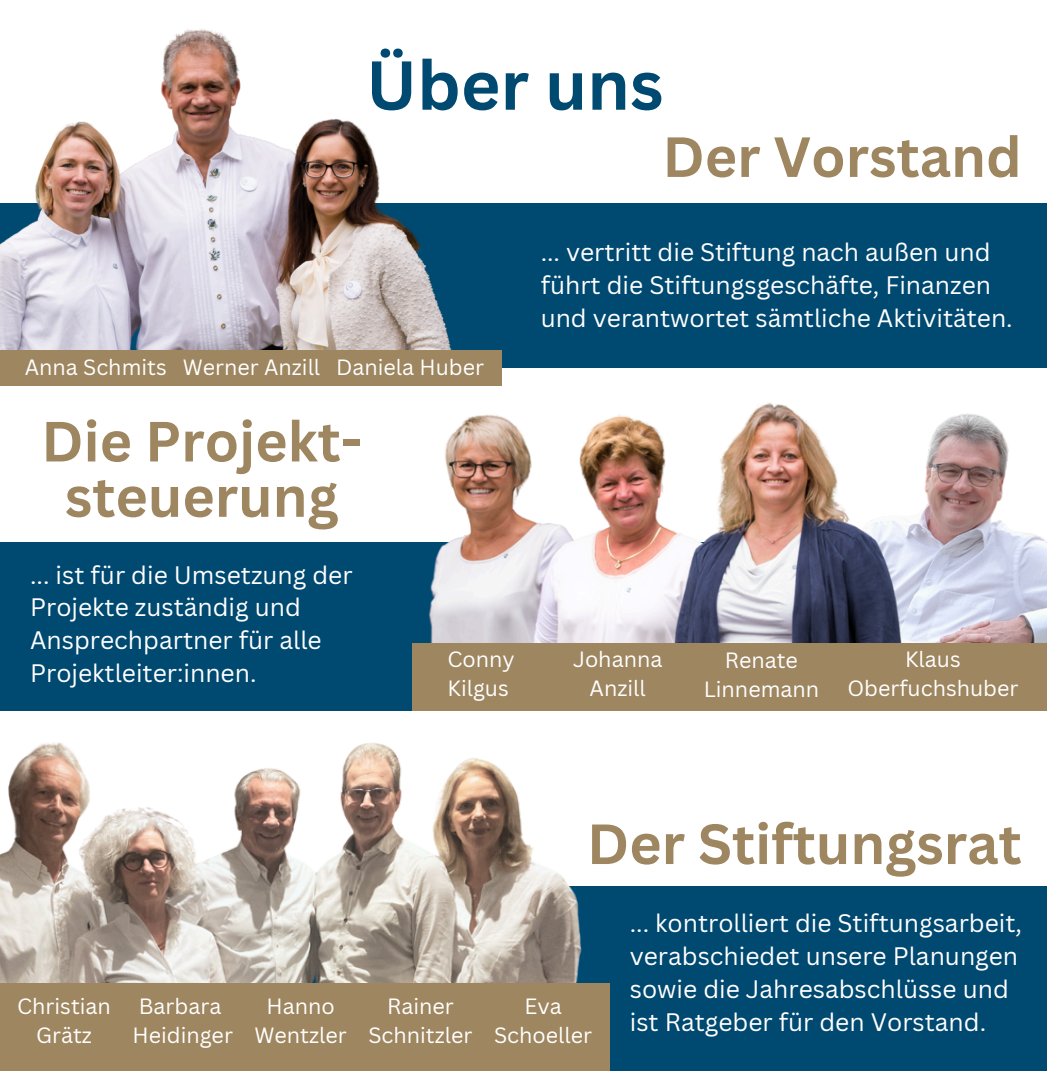
<style>
.page{position:relative;width:1047px;height:1071px;background:#fff}
.page>*{position:absolute;margin:0;border:0;box-sizing:border-box;transform-origin:0 0}
.t1{font:700 67.5px "Canva Sans";color:#004971}
.t2{font:700 55.5px/55.2px "Canva Sans";color:#9e8660;text-align:center}
.t3{font:24.6px/32.7px "Canva Sans";color:#fff}
.t4{font:21.6px "Canva Sans";color:#fff}
</style>
<div class="page">
<div style="left:0;top:204px;width:1046px;height:164px;background:#004971"></div>
<img style="left:0;top:29px;width:540px;height:347px">
<div style="left:0;top:886px;width:1046px;height:185px;background:#004971"></div>
<img style="left:0;top:710px;width:592px;height:273px">
<div style="left:0;top:983px;width:609px;height:88px;background:#9e8660"></div>
<div style="left:0;top:542px;width:1046px;height:168px;background:#004971"></div>
<img style="left:428px;top:376px;width:74px;height:267px">
<img style="left:484px;top:392px;width:160px;height:251px">
<img style="left:921px;top:413px;width:125px;height:230px">
<div style="left:0;top:350px;width:501px;height:36px;background:#9e8660"></div>
<img style="left:644px;top:403px;width:277px;height:240px">
<div style="left:412px;top:643px;width:634px;height:67px;background:#9e8660"></div>
<h2 class="t1" style="left:366px;top:38px;width:299px">Über uns</h2>
<p class="t2" style="left:662px;top:128px;width:360px">Der Vorstand</p>
<p class="t4" style="left:25px;top:352px;width:461px">Anna Schmits Werner Anzill Daniela Huber</p>
<h2 class="t2" style="left:41px;top:412px;width:322px">Die Projekt&shy;steuerung</h2>
<p class="t3" style="left:30px;top:558px;width:324px">... ist für die Umsetzung der<br>Projekte zuständig und<br>Ansprechpartner für alle<br>Projektleiter:innen.</p>
<p class="t4" style="left:447px;top:644px;width:69px">Conny</p>
<p class="t4" style="left:447px;top:673px;width:63px">Kilgus</p>
<p class="t3" style="left:540px;top:235px;width:473px">... vertritt die Stiftung nach außen und führt die Stiftungsgeschäfte, Finanzen und verantwortet sämtliche Aktivitäten.</p>
<p class="t4" style="left:573px;top:644px;width:91px">Johanna</p>
<p class="t4" style="left:589px;top:673px;width:58px">Anzill</p>
<p class="t4" style="left:724px;top:645px;width:75px">Renate</p>
<p class="t4" style="left:703px;top:674px;width:117px">Linnemann</p>
<p class="t4" style="left:904px;top:644px;width:57px">Klaus</p>
<p class="t4" style="left:847px;top:673px;width:173px">Oberfuchshuber</p>
<p class="t2" style="left:587px;top:815px;width:436px">Der Stiftungsrat</p>
<p class="t4" style="left:17px;top:991px;width:95px">Christian</p>
<h2 class="t4" style="left:36px;top:1020px;width:57px">Grätz</h2>
<h3 class="t4" style="left:139px;top:991px;width:84px">Barbara</h3>
<p class="t4" style="left:132px;top:1020px;width:102px">Heidinger</p>
<p class="t4" style="left:266px;top:991px;width:70px">Hanno</p>
<p class="t4" style="left:254px;top:1020px;width:94px">Wentzler</p>
<p class="t4" style="left:387px;top:991px;width:68px">Rainer</p>
<p class="t4" style="left:368px;top:1020px;width:106px">Schnitzler</p>
<p class="t4" style="left:524px;top:991px;width:39px">Eva</p>
<p class="t4" style="left:494px;top:1020px;width:99px">Schoeller</p>
<p class="t3" style="left:629px;top:906px;width:393px">... kontrolliert die Stiftungsarbeit, verabschiedet unsere Planungen sowie die Jahresabschlüsse und ist Ratgeber für den Vorstand.</p>
</div>
